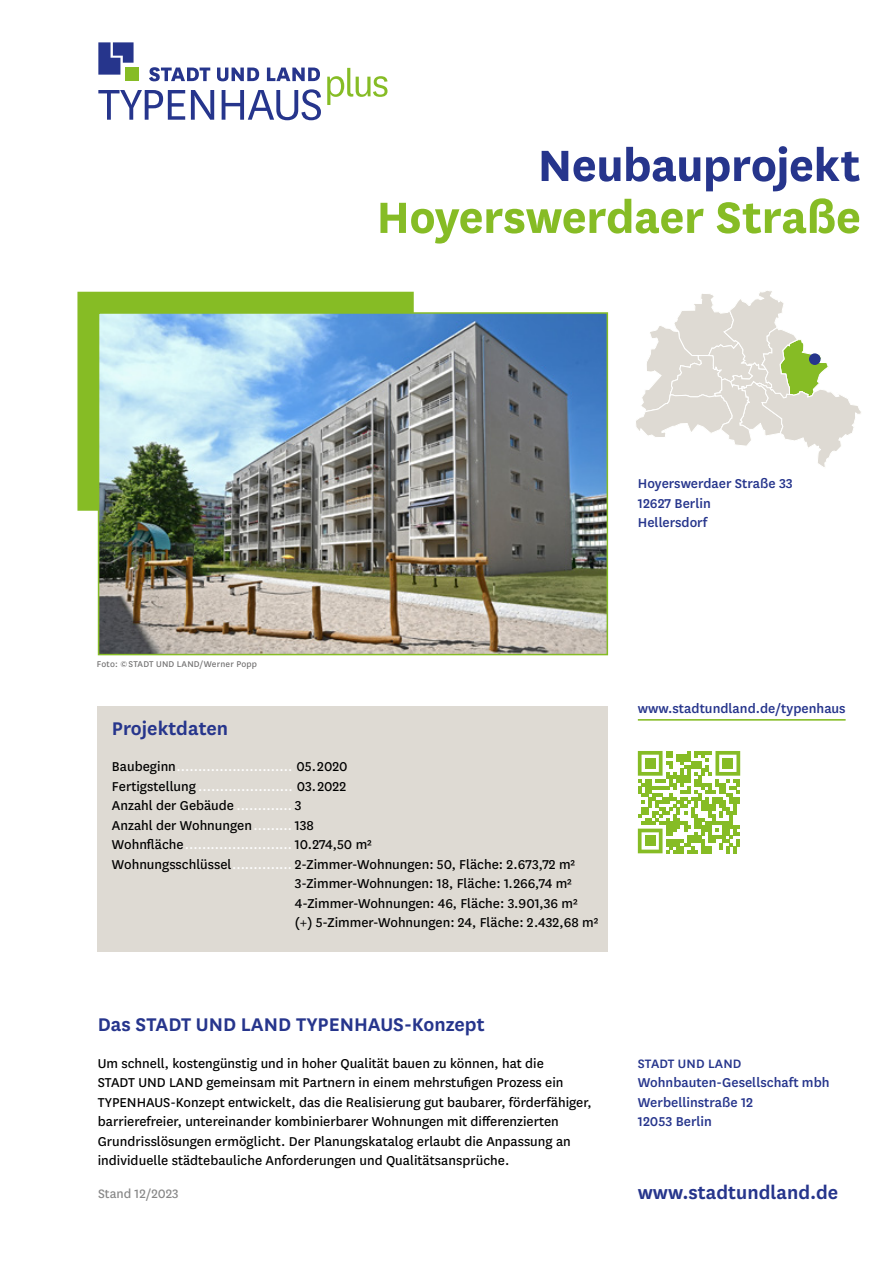
<style>
.page{position:relative;width:893px;height:1263px;background:#fff}
.page>*{position:absolute;margin:0;border:0;box-sizing:border-box;transform-origin:0 0}
.t1{font:700 51.15px "National";letter-spacing:-.005em;color:#86bc25}
.t2{font:700 51.15px "National";letter-spacing:-.01em;color:#26358c}
.t3{font:600 21.45px "National";color:#26358c}
.t4{font:15px/19.5px "National";color:#000}
.t5{font:15px "National";color:#fff}
.t6{font:500 15px/19.5px "National";color:#26358c}
.t7{font:14.25px "National";color:#878787}
.t8{font:500 14.25px "National";letter-spacing:.01em;color:#26358c}
.t9{font:9.75px "National";letter-spacing:.02em;color:#706f6f}
.s1{color:#000}
.s2{color:#fff}
</style>
<div class="page">
<svg style="left:149px;top:67px;width:171px;height:14px"></svg>
<svg style="left:98px;top:89px;width:223px;height:31px"></svg>
<svg style="left:327px;top:68px;width:60px;height:37px"></svg>
<div style="left:126px;top:67px;width:13px;height:14px;background:#86bc25"></div>
<svg style="left:98px;top:42px;width:36px;height:33px"></svg>
<div style="left:77px;top:292px;width:337px;height:219px;background:#86bc25"></div>
<hr style="left:638px;top:719px;width:208px;height:2px;background:#86bc25">
<svg style="left:638px;top:751px;width:102px;height:102px"></svg>
<div style="left:645px;top:758px;width:10px;height:11px;background:#86bc25"></div>
<div style="left:722px;top:758px;width:11px;height:11px;background:#86bc25"></div>
<div style="left:645px;top:836px;width:10px;height:10px;background:#86bc25"></div>
<div style="left:98px;top:706px;width:510px;height:245px;background:#dedad3"></div>
<svg style="left:636px;top:291px;width:225px;height:176px"></svg>
<div style="left:809px;top:353px;width:12px;height:12px;background:#26358c;border-radius:50%"></div>
<img style="left:101px;top:315px;width:504px;height:337px">
<div style="left:98px;top:312px;width:510px;height:343px;border:2px solid #86bc25"></div>
<h1 class="t2" style="left:538px;top:129px;width:324px">Neubauprojekt</h1>
<h1 class="t1" style="left:377px;top:181px;width:486px">Hoyerswerdaer Straße</h1>
<p class="t6" style="left:638px;top:473px;width:156px">Hoyerswerdaer Straße 33<br>12627 Berlin<br>Hellersdorf</p>
<p class="t9" style="left:97px;top:658px;width:162px">Foto: © STADT UND LAND/Werner Popp</p>
<h2 class="t3" style="left:112px;top:713px;width:118px">Projektdaten</h2>
<p class="t5" style="left:112px;top:757px;width:237px"><span class="s1">Baubeginn</span>........................... <span class="s1">05. 2020</span></p>
<p class="t5" style="left:112px;top:776px;width:236px"><span class="s1">Fertigstellung</span> ...................... <span class="s1">03. 2022</span></p>
<p class="t4" style="left:112px;top:795px;width:191px">Anzahl der Gebäude <span class="s2">.............</span> 3</p>
<p class="t4" style="left:112px;top:815px;width:203px">Anzahl der Wohnungen<span class="s2">.........</span> 138</p>
<p class="t5" style="left:112px;top:835px;width:261px"><span class="s1">Wohnfläche</span>......................... <span class="s1">10.274,50 m²</span></p>
<p class="t4" style="left:112px;top:854px;width:465px">Wohnungsschlüssel<span class="s2">..............</span> 2-Zimmer-Wohnungen: 50, Fläche: 2.673,72 m²</p>
<p class="t4" style="left:295px;top:873px;width:279px">3-Zimmer-Wohnungen: 18, Fläche: 1.266,74 m²</p>
<p class="t4" style="left:295px;top:893px;width:284px">4-Zimmer-Wohnungen: 46, Fläche: 3.901,36 m²</p>
<p class="t4" style="left:295px;top:912px;width:305px">(+) 5-Zimmer-Wohnungen: 24, Fläche: 2.432,68 m²</p>
<h2 class="t3" style="left:98px;top:1010px;width:388px">Das STADT UND LAND TYPENHAUS-Konzept</h2>
<p class="t4" style="left:98px;top:1053px;width:495px">Um schnell, kostengünstig und in hoher Qualität bauen zu können, hat die<br>STADT UND LAND gemeinsam mit Partnern in einem mehrstufigen Prozess ein TYPENHAUS-Konzept entwickelt, das die Realisierung gut baubarer, förderfähiger, barrierefreier, untereinander kombinierbarer Wohnungen mit differenzierten Grundrisslösungen ermöglicht. Der Planungskatalog erlaubt die Anpassung an individuelle städtebauliche Anforderungen und Qualitätsansprüche.</p>
<p class="t7" style="left:98px;top:1184px;width:82px">Stand 12/2023</p>
<p class="t6" style="left:638px;top:697px;width:209px">www.stadtundland.de/typenhaus</p>
<p class="t8" style="left:638px;top:1054px;width:105px">STADT UND LAND</p>
<p class="t6" style="left:638px;top:1072px;width:193px">Wohnbauten-Gesellschaft mbh<br>Werbellinstraße 12<br>12053 Berlin</p>
<h2 class="t3" style="left:638px;top:1177px;width:202px">www.stadtundland.de</h2>
</div>
